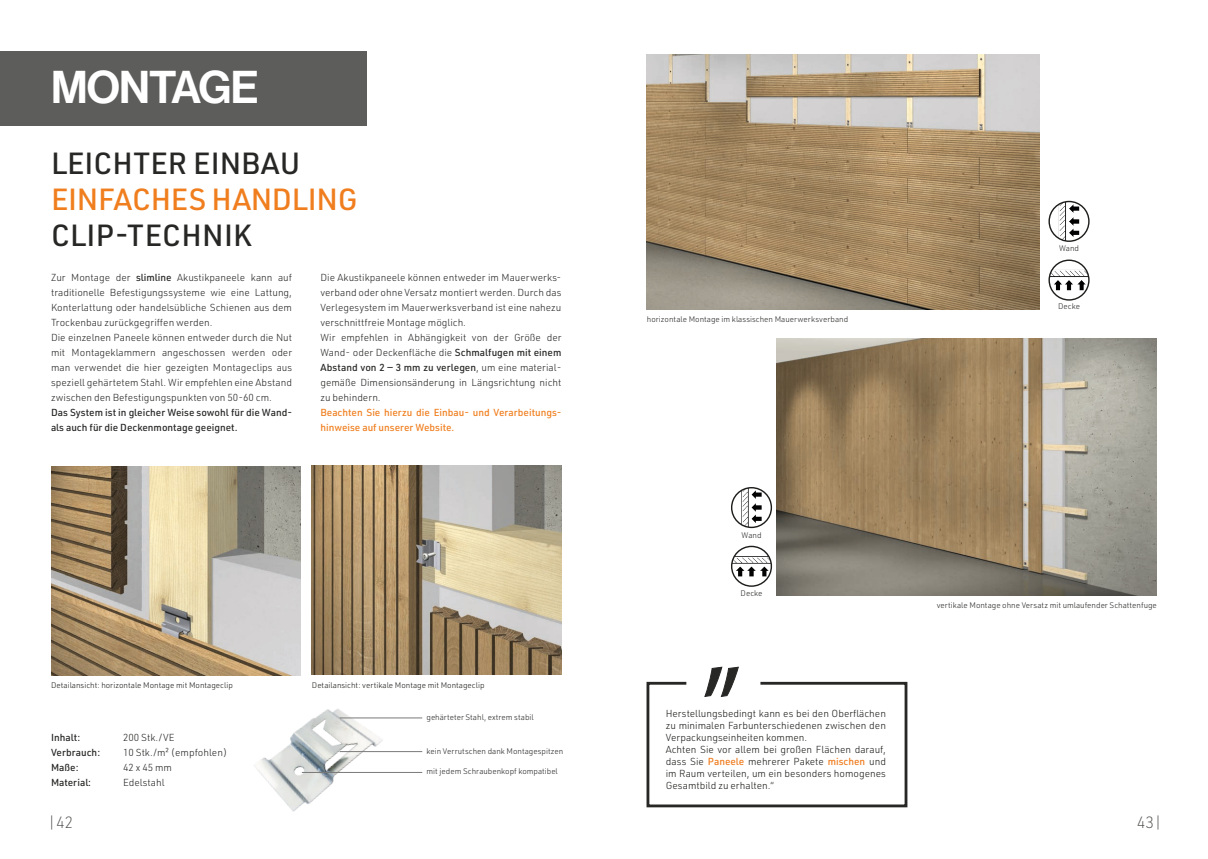
<style>
.page{position:relative;width:1208px;height:859px;background:#fff}
.page>*{position:absolute;margin:0;border:0;box-sizing:border-box;transform-origin:0 0}
.Heading_4{font:45px "N Haas Grotesk DS Pro 65 Md";letter-spacing:-.02em;color:#fff}
.t1{font:500 30px "URWDIN";letter-spacing:.01em;color:#272726}
.t2{font:500 30px "URWDIN";letter-spacing:-.01em;color:#f07e1e}
.t3{font:200 16px "URWDIN";color:#4b4b4a}
.t4{font:300 10px/15px "URWDIN";color:#272726;text-align:justify}
.t5{font:300 10px/12px "URWDIN";color:#1d1d1b;text-align:justify}
.t6{font:500 10px/15px "URWDIN";color:#272726}
.t7{font:500 10px/15px "URWDIN";color:#f07e1e}
.t8{font:300 8px "URWDIN";color:#272726}
.t9{font:300 8px "URWDIN";color:#1d1d1b}
.s1{font-weight:500}
.s2{font-weight:500;color:#ef7a1b}
</style>
<div class="page">
<img style="left:51px;top:466px;width:249px;height:209px">
<img style="left:312px;top:466px;width:249px;height:209px">
<img style="left:254px;top:709px;width:168px;height:103px">
<hr style="left:302px;top:772px;width:120px;height:1px;background:#7a7979">
<hr style="left:340px;top:751px;width:82px;height:1px;background:#7a7979">
<hr style="left:340px;top:718px;width:82px;height:1px;background:#7a7979">
<img style="left:646px;top:54px;width:393px;height:256px">
<img style="left:777px;top:339px;width:380px;height:256px">
<img style="left:741px;top:488px;width:20px;height:39px">
<div style="left:731px;top:487px;width:41px;height:41px;border:1px solid #1d1d1b;border-radius:50%"></div>
<img style="left:731px;top:556px;width:40px;height:20px">
<div style="left:731px;top:546px;width:41px;height:41px;border:1px solid #1d1d1b;border-radius:50%"></div>
<img style="left:1059px;top:201px;width:20px;height:40px">
<div style="left:1048px;top:201px;width:41px;height:41px;border:1px solid #1d1d1b;border-radius:50%"></div>
<img style="left:1049px;top:270px;width:40px;height:20px">
<div style="left:1048px;top:260px;width:41px;height:41px;border:1px solid #1d1d1b;border-radius:50%"></div>
<div style="left:0;top:51px;width:366px;height:74px;background:#5d5d5c"></div>
<svg style="left:646px;top:666px;width:262px;height:142px"></svg>
<p class="Heading_4" style="left:51px;top:61px;width:209px">MONTAGE</p>
<p class="t1" style="left:51px;top:143px;width:251px">LEICHTER EINBAU</p>
<p class="t2" style="left:51px;top:179px;width:308px">EINFACHES HANDLING</p>
<p class="t1" style="left:51px;top:215px;width:202px">CLIP-TECHNIK</p>
<p class="t4" style="left:51px;top:269px;width:242px">Zur Montage der <span class="s1">slimline</span> Akustikpaneele kann auf traditionelle Befestigungssysteme wie eine Lattung, Konterlattung oder handelsübliche Schienen aus dem Trockenbau zurückgegriffen werden.</p>
<p class="t4" style="left:51px;top:329px;width:242px">Die einzelnen Paneele können entweder durch die Nut mit Montageklammern angeschossen werden oder man verwendet die hier gezeigten Montageclips aus speziell gehärtetem Stahl. Wir empfehlen eine Abstand zwischen den Befestigungspunkten von 50-60 cm.</p>
<p class="t6" style="left:51px;top:404px;width:242px">Das System ist in gleicher Weise sowohl für die Wand&shy;als auch für die Deckenmontage geeignet.</p>
<p class="t4" style="left:320px;top:269px;width:242px">Die Akustikpaneele können entweder im Mauerwerks&shy;verband oder ohne Versatz montiert werden. Durch das Verlegesystem im Mauerwerksverband ist eine nahezu verschnittfreie Montage möglich.</p>
<p class="t4" style="left:320px;top:329px;width:242px">Wir empfehlen in Abhängigkeit von der Größe der Wand- oder Deckenfläche die <span class="s1">Schmalfugen mit einem Abstand von 2 — 3 mm zu verlegen</span>, um eine material&shy;gemäße Dimensionsänderung in Längsrichtung nicht zu behindern.</p>
<p class="t7" style="left:320px;top:404px;width:242px">Beachten Sie hierzu die Einbau- und Verarbeitungs&shy;hinweise auf unserer Website.</p>
<p class="t9" style="left:51px;top:679px;width:183px">Detailansicht: horizontale Montage mit Montageclip</p>
<p class="t9" style="left:312px;top:679px;width:174px">Detailansicht: vertikale Montage mit Montageclip</p>
<p class="t6" style="left:51px;top:729px;width:31px">Inhalt:</p>
<p class="t4" style="left:123px;top:730px;width:53px">200 Stk./VE</p>
<p class="t6" style="left:51px;top:744px;width:51px">Verbrauch:</p>
<p class="t4" style="left:123px;top:745px;width:106px">10 Stk./m² (empfohlen)</p>
<p class="t6" style="left:51px;top:759px;width:29px">Maße:</p>
<p class="t4" style="left:123px;top:760px;width:50px">42 x 45 mm</p>
<p class="t6" style="left:51px;top:774px;width:42px">Material:</p>
<p class="t4" style="left:123px;top:775px;width:43px">Edelstahl</p>
<p class="t3" style="left:47px;top:812px;width:27px">|42</p>
<p class="t8" style="left:426px;top:712px;width:109px">gehärteter Stahl, extrem stabil</p>
<p class="t8" style="left:426px;top:746px;width:138px">kein Verrutschen dank Montagespitzen</p>
<p class="t8" style="left:426px;top:766px;width:133px">mit jedem Schraubenkopf kompatibel</p>
<p class="t8" style="left:647px;top:314px;width:203px">horizontale Montage im klassischen Mauerwerksverband</p>
<p class="t8" style="left:1059px;top:243px;width:22px">Wand</p>
<p class="t8" style="left:1058px;top:301px;width:23px">Decke</p>
<p class="t8" style="left:741px;top:530px;width:22px">Wand</p>
<p class="t8" style="left:740px;top:588px;width:23px">Decke</p>
<p class="t5" style="left:665px;top:707px;width:222px">Herstellungsbedingt kann es bei den Oberflächen zu minimalen Farbunterschiedenen zwischen den Verpackungseinheiten kommen.</p>
<p class="t5" style="left:665px;top:743px;width:222px">Achten Sie vor allem bei großen Flächen darauf, dass Sie <span class="s2">Paneele</span> mehrerer Pakete <span class="s2">mischen</span> und im Raum verteilen, um ein besonders homogenes Gesamtbild zu erhalten.“</p>
<p class="t8" style="left:936px;top:600px;width:222px">vertikale Montage ohne Versatz mit umlaufender Schattenfuge</p>
<p class="t3" style="left:1136px;top:812px;width:27px">43|</p>
</div>
